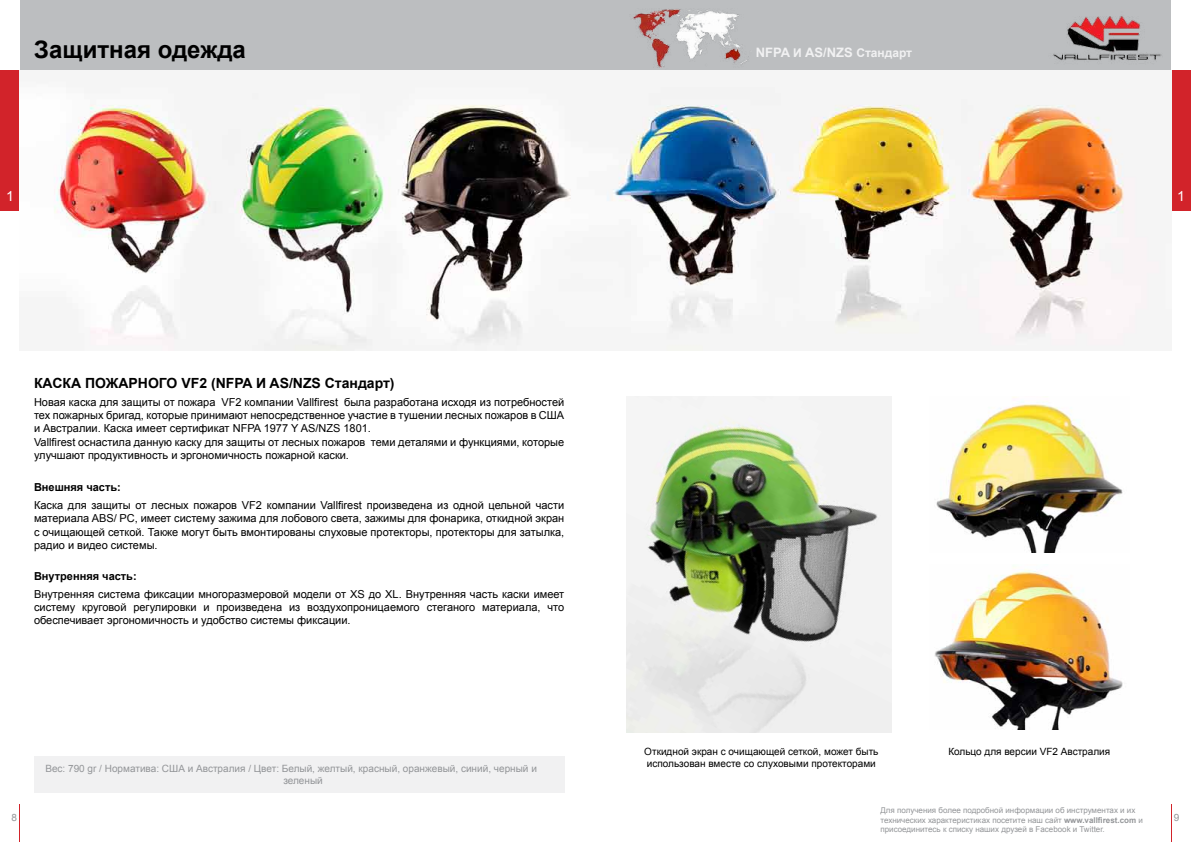
<style>
.page{position:relative;width:1191px;height:842px;background:#fff}
.page>*{position:absolute;margin:0;border:0;box-sizing:border-box;transform-origin:0 0}
.t1{font:700 24px "Arial";color:#000}
.t2{font:700 14px "Arial";color:#000}
.t3{font:14px "Arial";color:#fff}
.t4{font:700 13px "Arial";color:#f1f1f2}
.t5{font:11px/13.2px "Arial";color:#000;text-align:justify}
.t6{font:700 11px "Arial";color:#000}
.t7{font:10px/12px "Arial";color:#000}
.t8{font:10px/12px "Arial";color:#939598}
.t9{font:8px/9.6px "Arial";color:#939598}
.s1{font-size:12px}
.s2{font-weight:700}
</style>
<div class="page">
<div style="left:1171px;top:70px;width:20px;height:140px;background:#d2232a"></div>
<div style="left:595px;top:0;width:576px;height:70px;background:#bcbec0"></div>
<img style="left:1053px;top:16px;width:109px;height:45px">
<hr style="left:1171px;top:804px;width:1px;height:38px;background:#d2232a">
<hr style="left:19px;top:804px;width:1px;height:38px;background:#d2232a">
<div style="left:20px;top:0;width:575px;height:70px;background:#bcbec0"></div>
<div style="left:0;top:70px;width:20px;height:140px;background:#d2232a"></div>
<img style="left:54px;top:87px;width:1107px;height:264px">
<img style="left:626px;top:396px;width:265px;height:336px">
<img style="left:633px;top:9px;width:116px;height:59px">
<img style="left:936px;top:397px;width:187px;height:155px">
<img style="left:934px;top:566px;width:189px;height:164px">
<div style="left:34px;top:756px;width:530px;height:36px;background:#f1f1f2"></div>
<h1 class="t1" style="left:34px;top:33px;width:213px">Защитная одежда</h1>
<p class="t3" style="left:6px;top:187px;width:9px">1</p>
<p class="t2" style="left:34px;top:374px;width:20px">Каскапожарно</p>
<p class="t2" style="left:159px;top:374px;width:237px">го VF2 (NFPA и AS/NZS Стандарт)</p>
<p class="t5" style="left:34px;top:396px;width:532px;text-align:left">Новая каска для защиты от пожара VF2 компании Vallfirest была разработана исходя из потребностей тех пожарных бригад, которые принимают непосредственное участие в тушении лесных пожаров в США и Австралии. Каска имеет сертификат NFPA 1977 Y AS/NZS 1801.<br>Vallfirest оснастила данную каску для защиты от лесных пожаров теми деталями и функциями, которые улучшают продуктивность и эргономичность пожарной каски.</p>
<p class="t6" style="left:34px;top:480px;width:88px">Внешняя часть:</p>
<p class="t5" style="left:34px;top:499px;width:532px">Каска для защиты от лесных пожаров VF2 компании Vallfirest произведена из одной цельной части материала ABS/ PC, имеет систему зажима для лобового света, зажимы для фонарика, откидной экран с очищающей сеткой. Также могут быть вмонтированы слуховые протекторы, протекторы для затылка, радио и видео системы.</p>
<p class="t6" style="left:34px;top:569px;width:104px">Внутренняя часть:</p>
<p class="t5" style="left:34px;top:588px;width:532px">Внутренняя система фиксации многоразмеровой модели от XS до XL. Внутренняя часть каски имеет систему круговой регулировки и произведена из воздухопроницаемого стеганого материала, что обеспечивает эргономичность и удобство системы фиксации.</p>
<p class="t8" style="left:283px;top:763px;width:255px;text-indent:-238px">Bec: 790 gr / Норматива: США и Австралия / Цвет: Белый, желтый, красный, оранжевый, синий, черный и зеленый</p>
<p class="t4" style="left:755px;top:44px;width:158px">NFPA <span class="s1">и</span> AS/NZS <span class="s1">Стандарт</span></p>
<p class="t3" style="left:1177px;top:187px;width:9px">1</p>
<p class="t7" style="left:644px;top:745px;width:236px">Откидной экран с очищающей сеткой, может быть использован вместе со слуховыми протекторами</p>
<p class="t7" style="left:948px;top:745px;width:163px">Кольцо для версии VF2 Австралия</p>
<p class="t9" style="left:880px;top:805px;width:264px">Для получения более подробной информации об инструментах и их технических характеристиках посетите наш сайт <span class="s2">www.vallfirest.com</span> и присоединитесь к списку наших друзей в Facebook и Twitter.</p>
<p class="t8" style="left:11px;top:811px;width:7px">8</p>
<p class="t8" style="left:1174px;top:811px;width:7px">9</p>
</div>
